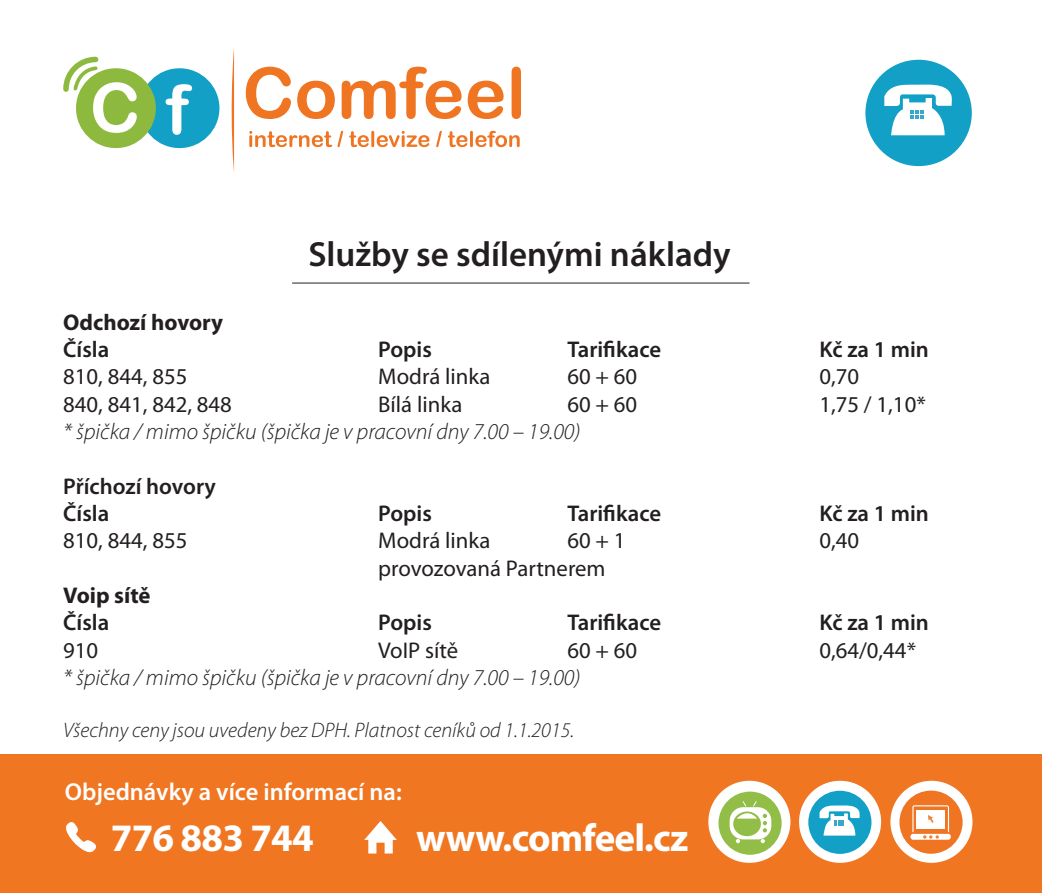
<style>
.page{position:relative;width:1042px;height:893px;background:#fff}
.page>*{position:absolute;margin:0;border:0;box-sizing:border-box;transform-origin:0 0}
.t1{font:700 39.02px "Myriad Pro";letter-spacing:-.02em;color:#fff}
.t2{font:600 35px "Myriad Pro";color:#231f20}
.t3{font:600 24.5px "Myriad Pro";color:#fff}
.t4{font:22.75px "Myriad Pro";color:#231f20}
.t5{font:italic 300 22.75px "Myriad Pro";color:#231f20}
.t6{font:600 22.75px/27.3px "Myriad Pro";color:#231f20}
.t7{font:700 22.75px "Myriad Pro";color:#231f20}
.t8{font:italic 300 21px "Myriad Pro";color:#231f20}
</style>
<div class="page">
<div style="left:140px;top:68px;width:79px;height:80px;background:#13a0c6;border-radius:50%"></div>
<svg style="left:231px;top:49px;width:3px;height:123px"></svg>
<div style="left:76px;top:68px;width:80px;height:80px;background:#8dba3e;border-radius:50%"></div>
<svg style="left:63px;top:56px;width:74px;height:77px"></svg>
<svg style="left:246px;top:67px;width:45px;height:52px"></svg>
<svg style="left:297px;top:81px;width:38px;height:38px"></svg>
<svg style="left:342px;top:67px;width:119px;height:52px"></svg>
<svg style="left:468px;top:81px;width:35px;height:38px"></svg>
<svg style="left:511px;top:67px;width:10px;height:52px"></svg>
<svg style="left:249px;top:131px;width:94px;height:16px"></svg>
<svg style="left:349px;top:131px;width:80px;height:16px"></svg>
<svg style="left:436px;top:131px;width:6px;height:16px"></svg>
<svg style="left:448px;top:131px;width:72px;height:16px"></svg>
<svg style="left:166px;top:84px;width:26px;height:51px"></svg>
<div style="left:865px;top:60px;width:107px;height:106px;background:#13a0c6;border-radius:50%"></div>
<svg style="left:884px;top:85px;width:68px;height:50px"></svg>
<hr style="left:292px;top:283px;width:457px;height:1px;background:#231f20">
<div style="left:0;top:755px;width:1042px;height:138px;background:#f07622"></div>
<div style="left:799px;top:781px;width:82px;height:82px;background:#fff;border-radius:50%"></div>
<div style="left:890px;top:781px;width:82px;height:82px;background:#fff;border-radius:50%"></div>
<div style="left:708px;top:781px;width:82px;height:82px;background:#fff;border-radius:50%"></div>
<div style="left:808px;top:791px;width:63px;height:63px;background:#13a0c6;border-radius:50%"></div>
<svg style="left:819px;top:805px;width:41px;height:31px"></svg>
<div style="left:899px;top:791px;width:63px;height:63px;background:#ef7523;border-radius:50%"></div>
<svg style="left:910px;top:805px;width:41px;height:35px"></svg>
<svg style="left:718px;top:792px;width:63px;height:63px;background:#96bf4e"></svg>
<div style="left:729px;top:807px;width:42px;height:32px;background:#fff;border-radius:14px"></div>
<div style="left:733px;top:811px;width:28px;height:25px;background:#92bd47;border-radius:50%"></div>
<svg style="left:736px;top:839px;width:4px;height:4px"></svg>
<svg style="left:760px;top:839px;width:5px;height:4px"></svg>
<svg style="left:763px;top:814px;width:4px;height:18px"></svg>
<svg style="left:736px;top:801px;width:21px;height:18px"></svg>
<svg style="left:66px;top:822px;width:30px;height:30px"></svg>
<svg style="left:364px;top:821px;width:33px;height:32px"></svg>
<h2 class="t2" style="left:308px;top:232px;width:424px">Služby se sdílenými náklady</h2>
<p class="t7" style="left:63px;top:307px;width:161px">Odchozí hovory</p>
<p class="t6" style="left:63px;top:335px;width:48px">Čísla</p>
<p class="t6" style="left:378px;top:335px;width:55px">Popis</p>
<p class="t6" style="left:567px;top:335px;width:95px">Tarifikace</p>
<p class="t6" style="left:819px;top:335px;width:111px">Kč za 1 min</p>
<p class="t4" style="left:63px;top:363px;width:126px">810, 844, 855</p>
<p class="t4" style="left:378px;top:363px;width:114px">Modrá linka</p>
<p class="t4" style="left:567px;top:363px;width:71px">60 + 60</p>
<p class="t4" style="left:819px;top:363px;width:41px">0,70</p>
<p class="t4" style="left:63px;top:390px;width:170px">840, 841, 842, 848</p>
<p class="t4" style="left:378px;top:390px;width:86px">Bílá linka</p>
<p class="t4" style="left:567px;top:390px;width:71px">60 + 60</p>
<p class="t4" style="left:819px;top:390px;width:108px">1,75 / 1,10*</p>
<p class="t5" style="left:63px;top:418px;width:519px">* špička / mimo špičku (špička je v pracovní dny 7.00 – 19.00)</p>
<p class="t6" style="left:63px;top:472px;width:154px">Příchozí hovory<br>Čísla</p>
<p class="t6" style="left:378px;top:499px;width:55px">Popis</p>
<p class="t6" style="left:567px;top:499px;width:95px">Tarifikace</p>
<p class="t6" style="left:819px;top:499px;width:111px">Kč za 1 min</p>
<p class="t4" style="left:63px;top:527px;width:126px">810, 844, 855</p>
<p class="t4" style="left:378px;top:527px;width:114px">Modrá linka</p>
<p class="t4" style="left:567px;top:527px;width:60px">60 + 1</p>
<p class="t4" style="left:819px;top:527px;width:41px">0,40</p>
<p class="t4" style="left:378px;top:554px;width:229px">provozovaná Partnerem</p>
<p class="t7" style="left:63px;top:580px;width:89px">Voip sítě</p>
<p class="t6" style="left:63px;top:608px;width:48px">Čísla</p>
<p class="t6" style="left:378px;top:608px;width:55px">Popis</p>
<p class="t6" style="left:567px;top:608px;width:95px">Tarifikace</p>
<p class="t6" style="left:819px;top:608px;width:111px">Kč za 1 min</p>
<p class="t4" style="left:63px;top:636px;width:37px">910</p>
<p class="t4" style="left:378px;top:636px;width:81px">VoIP sítě</p>
<p class="t4" style="left:567px;top:636px;width:71px">60 + 60</p>
<p class="t4" style="left:819px;top:636px;width:98px">0,64/0,44*</p>
<p class="t5" style="left:63px;top:664px;width:519px">* špička / mimo špičku (špička je v pracovní dny 7.00 – 19.00)</p>
<p class="t8" style="left:63px;top:718px;width:512px">Všechny ceny jsou uvedeny bez DPH. Platnost ceníků od 1.1.2015.</p>
<p class="t3" style="left:65px;top:776px;width:339px">Objednávky a více informací na:</p>
<h1 class="t1" style="left:111px;top:812px;width:204px">776 883 744</h1>
<h1 class="t1" style="left:416px;top:813px;width:274px">www.comfeel.cz</h1>
</div>
